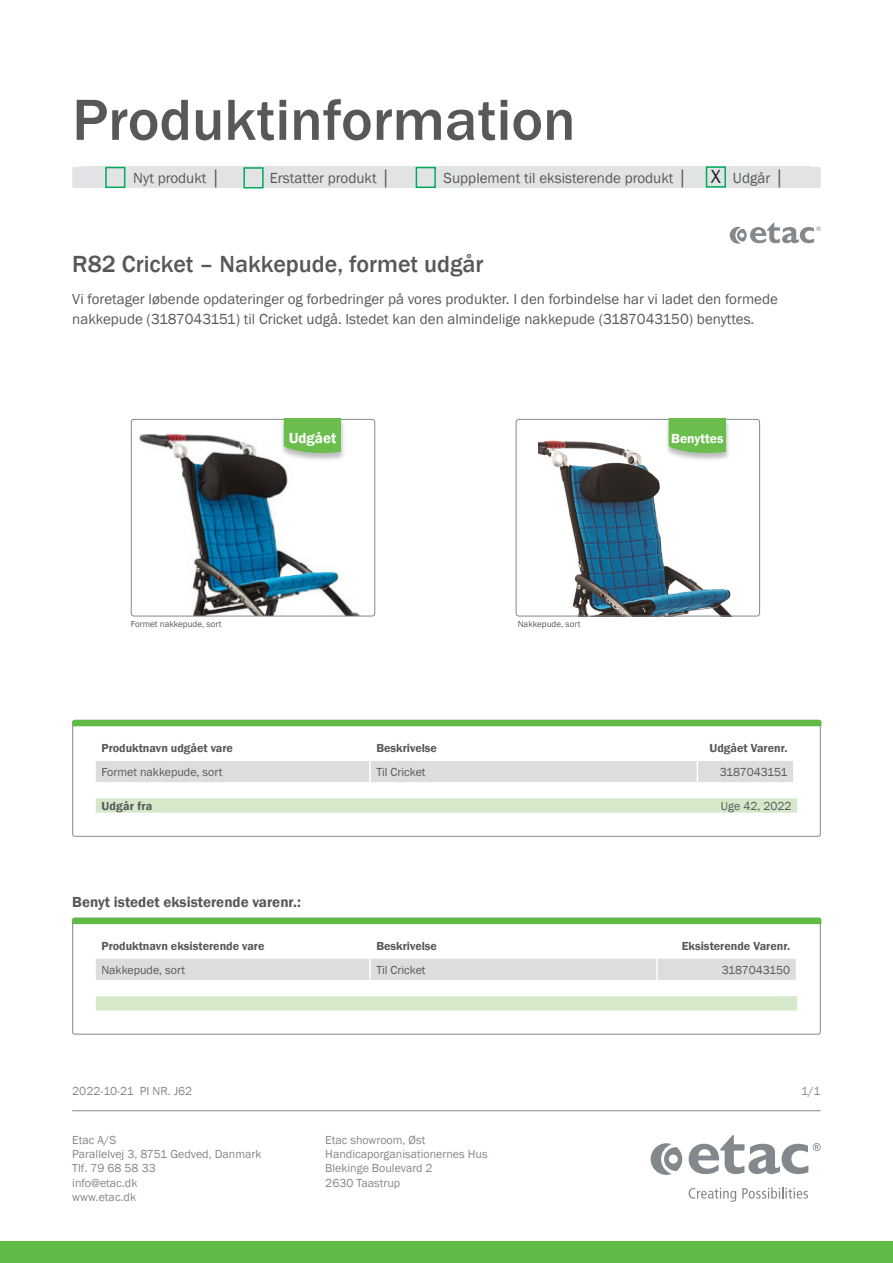
<style>
.page{position:relative;width:893px;height:1263px;background:#fff}
.page>*{position:absolute;margin:0;border:0;box-sizing:border-box;transform-origin:0 0}
._3__Header_-_Intro{font:500 60px "Franklin Gothic";color:#57585a}
._4__Header_-_Basic_b{font:500 24px "Franklin Gothic";color:#57585a}
.t1{font:19.5px "Franklin Gothic";color:#231f20}
._4__Header_-_Basic_b-2{font:15px/19.5px "Franklin Gothic";color:#57585a}
._4__Body_-_basic_bod{font:15px "Franklin Gothic";color:#57585a}
._4__Header_-_Basic_b-3{font:600 15px "Franklin Gothic";color:#57585a}
._4__Body_-_basic_bod-2{font:600 15px "Franklin Gothic";color:#fff}
._4__Body_-_basic_bod-3{font:600 13.5px "Franklin Gothic";color:#fff}
.t2{font:12px/14.2px "Franklin Gothic";color:#83888c}
._6__Header_-_Facts{font:600 12px "Franklin Gothic";color:#57585a}
._6__Body_-_Facts{font:12px "Franklin Gothic";color:#57585a}
._6__Header_-_Facts-2{font:600 12px "Franklin Gothic";letter-spacing:.02em;color:#57585a}
._4__Header_-_Basic_b-4{font:9px "Franklin Gothic";color:#57585a}
</style>
<div class="page">
<img style="left:131px;top:434px;width:244px;height:182px">
<div style="left:131px;top:419px;width:244px;height:197px;border:1px solid #83888c;border-radius:3px"></div>
<div style="left:280px;top:418px;width:66px;height:44px;background:#231f20;opacity:.3"></div>
<div style="left:284px;top:419px;width:57px;height:34px;background:#6bbe4d"></div>
<img style="left:539px;top:440px;width:192px;height:174px">
<div style="left:516px;top:419px;width:244px;height:197px;border:1px solid #83888c;border-radius:3px"></div>
<div style="left:665px;top:418px;width:66px;height:44px;background:#231f20;opacity:.3"></div>
<div style="left:669px;top:419px;width:57px;height:34px;background:#6bbe4d"></div>
<div style="left:96px;top:761px;width:697px;height:21px;background:#dbdddf"></div>
<svg style="left:95px;top:798px;width:703px;height:15px;background:#d7eacc"></svg>
<div style="left:72px;top:720px;width:749px;height:117px;border:1px solid #83888c;border-radius:2px"></div>
<div style="left:72px;top:720px;width:749px;height:6px;background:#60bb46"></div>
<div style="left:96px;top:959px;width:700px;height:21px;background:#dbdddf"></div>
<hr style="left:369px;top:959px;width:2px;height:21px;background:#fff">
<hr style="left:656px;top:959px;width:2px;height:21px;background:#fff">
<svg style="left:95px;top:996px;width:703px;height:14px;background:#d5e9ca"></svg>
<div style="left:72px;top:918px;width:749px;height:116px;border:1px solid #83888c;border-radius:2px"></div>
<div style="left:72px;top:918px;width:749px;height:6px;background:#60bb46"></div>
<div style="left:0;top:1242px;width:893px;height:21px;background:#60bb46"></div>
<hr style="left:72px;top:1110px;width:749px;height:1px;background:#83888c">
<svg style="left:689px;top:1135px;width:132px;height:39px"></svg>
<svg style="left:651px;top:1143px;width:31px;height:32px"></svg>
<svg style="left:689px;top:1188px;width:47px;height:14px"></svg>
<svg style="left:742px;top:1187px;width:66px;height:11px"></svg>
<svg style="left:730px;top:222px;width:91px;height:22px"></svg>
<div style="left:72px;top:167px;width:749px;height:21px;background:#e1e3e4;border-radius:2px"></div>
<div style="left:105px;top:167px;width:20px;height:21px;border:2px solid #00ab5b"></div>
<div style="left:243px;top:167px;width:21px;height:21px;border:2px solid #00ab5b"></div>
<div style="left:416px;top:167px;width:20px;height:21px;border:2px solid #00ab5b"></div>
<div style="left:706px;top:166px;width:20px;height:22px;border:2px solid #00ab5b"></div>
<p class="_3__Header_-_Intro" style="left:72px;top:83px;width:505px">Produktinformation</p>
<p class="_4__Body_-_basic_bod" style="left:133px;top:168px;width:89px">Nyt produkt │</p>
<p class="_4__Body_-_basic_bod" style="left:270px;top:168px;width:123px">Erstatter produkt │</p>
<p class="_4__Body_-_basic_bod" style="left:444px;top:168px;width:246px">Supplement til eksisterende produkt │</p>
<p class="_4__Body_-_basic_bod" style="left:733px;top:168px;width:53px">Udgår │</p>
<p class="t1" style="left:711px;top:164px;width:12px">X</p>
<p class="_4__Header_-_Basic_b" style="left:72px;top:249px;width:413px">R82 Cricket – Nakkepude, formet udgår</p>
<p class="_4__Header_-_Basic_b-2" style="left:72px;top:290px;width:707px">Vi foretager løbende opdateringer og forbedringer på vores produkter. I den forbindelse har vi ladet den formede nakkepude (3187043151) til Cricket udgå. Istedet kan den almindelige nakkepude (3187043150) benyttes.</p>
<p class="_4__Body_-_basic_bod-2" style="left:289px;top:429px;width:49px">Udgået</p>
<p class="_4__Body_-_basic_bod-3" style="left:671px;top:430px;width:54px">Benyttes</p>
<p class="_4__Header_-_Basic_b-4" style="left:131px;top:619px;width:92px">Formet nakkepude, sort</p>
<p class="_4__Header_-_Basic_b-4" style="left:518px;top:619px;width:64px">Nakkepude, sort</p>
<p class="_6__Header_-_Facts" style="left:101px;top:740px;width:133px">Produktnavn udgået vare</p>
<p class="_6__Header_-_Facts" style="left:376px;top:740px;width:62px">Beskrivelse</p>
<p class="_6__Header_-_Facts" style="left:710px;top:740px;width:79px">Udgået Varenr.</p>
<p class="_6__Body_-_Facts" style="left:101px;top:764px;width:123px">Formet nakkepude, sort</p>
<p class="_6__Body_-_Facts" style="left:376px;top:764px;width:51px">Til Cricket</p>
<p class="_6__Body_-_Facts" style="left:720px;top:764px;width:69px">3187043151</p>
<p class="_6__Header_-_Facts-2" style="left:101px;top:798px;width:52px">Udgår fra</p>
<p class="_6__Body_-_Facts" style="left:721px;top:798px;width:72px">Uge 42, 2022</p>
<p class="_4__Header_-_Basic_b-3" style="left:72px;top:893px;width:230px">Benyt istedet eksisterende varenr.:</p>
<p class="_6__Header_-_Facts" style="left:101px;top:938px;width:165px">Produktnavn eksisterende vare</p>
<p class="_6__Header_-_Facts" style="left:376px;top:938px;width:62px">Beskrivelse</p>
<p class="_6__Header_-_Facts" style="left:682px;top:938px;width:110px">Eksisterende Varenr.</p>
<p class="_6__Body_-_Facts" style="left:101px;top:962px;width:85px">Nakkepude, sort</p>
<p class="_6__Body_-_Facts" style="left:376px;top:962px;width:51px">Til Cricket</p>
<p class="_6__Body_-_Facts" style="left:722px;top:962px;width:70px">3187043150</p>
<p class="t2" style="left:72px;top:1084px;width:121px">2022-10-21 PI NR. J62</p>
<p class="t2" style="left:801px;top:1084px;width:21px">1/1</p>
<p class="t2" style="left:72px;top:1133px;width:191px">Etac A/S<br>Parallelvej 3, 8751 Gedved, Danmark<br>Tlf. 79 68 58 33<br>info@etac.dk<br>www.etac.dk</p>
<p class="t2" style="left:325px;top:1133px;width:164px">Etac showroom, Øst<br>Handicaporganisationernes Hus<br>Blekinge Boulevard 2<br>2630 Taastrup</p>
</div>
